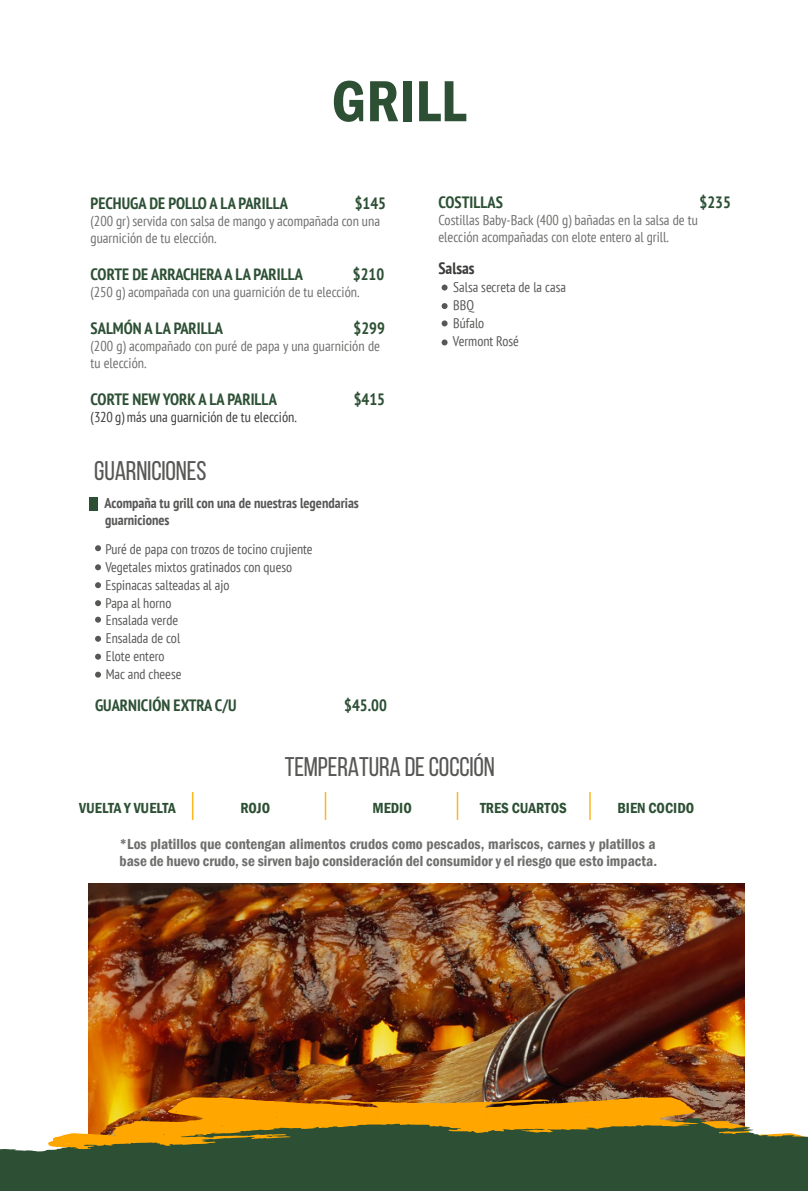
<style>
.page{position:relative;width:808px;height:1191px;background:#fff}
.page>*{position:absolute;margin:0;border:0;box-sizing:border-box;transform-origin:0 0}
.t1{font:600 condensed 60px "Franklin Gothic";color:#2d5035}
.t2{font:27px "Bebas Neue";letter-spacing:-.005em;color:#575756}
.t3{font:700 condensed 16.35px "PT Sans";color:#2d5035}
.t4{font:700 condensed 16.35px "PT Sans";color:#3c3c3b}
.t5{font:600 condensed 15px/16.2px "Franklin Gothic";color:#6f6f6e}
.t6{font:600 condensed 15px "Franklin Gothic";color:#2d5035}
.t7{font:condensed 14.25px/17.1px "PT Sans";color:#6f6f6e}
.t8{font:700 condensed 14.25px/16.5px "PT Sans";color:#575756}
.t9{font:condensed 14.25px "PT Sans";color:#3c3c3b}
.t10{font:condensed 13.95px/17.9px "PT Sans";color:#575756}
</style>
<div class="page">
<img style="left:89px;top:884px;width:655px;height:213px">
<img style="left:88px;top:1097px;width:657px;height:21px">
<div style="left:89px;top:497px;width:9px;height:13px;background:#2d5035"></div>
<svg style="left:442px;top:284px;width:6px;height:6px"></svg>
<svg style="left:442px;top:303px;width:6px;height:6px"></svg>
<svg style="left:442px;top:320px;width:6px;height:6px"></svg>
<svg style="left:442px;top:339px;width:6px;height:6px"></svg>
<svg style="left:95px;top:545px;width:6px;height:6px"></svg>
<svg style="left:95px;top:564px;width:6px;height:6px"></svg>
<svg style="left:95px;top:582px;width:6px;height:6px"></svg>
<svg style="left:95px;top:600px;width:6px;height:6px"></svg>
<svg style="left:95px;top:616px;width:6px;height:6px"></svg>
<svg style="left:95px;top:636px;width:6px;height:6px"></svg>
<svg style="left:95px;top:653px;width:6px;height:6px"></svg>
<svg style="left:95px;top:671px;width:6px;height:6px"></svg>
<svg style="left:0;top:1118px;width:808px;height:73px;fill:#2d5035"></svg>
<svg style="left:192px;top:792px;width:1px;height:28px"></svg>
<svg style="left:325px;top:792px;width:1px;height:28px"></svg>
<svg style="left:457px;top:792px;width:1px;height:28px"></svg>
<hr style="left:589px;top:792px;width:2px;height:28px;background:#ffb620">
<h1 class="t1" style="left:331px;top:61px;width:136px">GRILL</h1>
<p class="t3" style="left:91px;top:192px;width:199px">PECHUGA DE POLLO A LA PARILLA</p>
<p class="t3" style="left:355px;top:192px;width:33px">$145</p>
<p class="t7" style="left:91px;top:212px;width:291px">(200 gr) servida con salsa de mango y acompañada con una guarnición de tu elección.</p>
<p class="t3" style="left:91px;top:263px;width:214px">CORTE DE ARRACHERA A LA PARILLA</p>
<p class="t3" style="left:353px;top:263px;width:33px">$210</p>
<p class="t7" style="left:91px;top:283px;width:271px">(250 g) acompañada con una guarnición de tu elección.</p>
<p class="t3" style="left:91px;top:317px;width:134px">SALMÓN A LA PARILLA</p>
<p class="t3" style="left:354px;top:317px;width:33px">$299</p>
<p class="t7" style="left:91px;top:337px;width:291px">(200 g) acompañado con puré de papa y una guarnición de tu elección.</p>
<p class="t3" style="left:91px;top:388px;width:188px">CORTE NEW YORK A LA PARILLA</p>
<p class="t3" style="left:354px;top:388px;width:33px">$415</p>
<p class="t9" style="left:91px;top:408px;width:208px">(320 g) más una guarnición de tu elección.</p>
<h2 class="t2" style="left:94px;top:455px;width:114px">GUARNICIONES</h2>
<p class="t8" style="left:105px;top:494px;width:256px">Acompaña tu grill con una de nuestras legendarias guarniciones</p>
<p class="t10" style="left:105px;top:539px;width:209px">Puré de papa con trozos de tocino crujiente<br>Vegetales mixtos gratinados con queso<br>Espinacas salteadas al ajo<br>Papa al horno<br>Ensalada verde<br>Ensalada de col<br>Elote entero<br>Mac and cheese</p>
<p class="t3" style="left:95px;top:694px;width:143px">GUARNICIÓN EXTRA C/U</p>
<p class="t3" style="left:344px;top:694px;width:44px">$45.00</p>
<p class="t3" style="left:438px;top:192px;width:66px">COSTILLAS</p>
<p class="t3" style="left:699px;top:192px;width:33px">$235</p>
<p class="t7" style="left:438px;top:211px;width:261px">Costillas Baby-Back (400 g) bañadas en la salsa de tu elección acompañadas con elote entero al grill.</p>
<p class="t4" style="left:438px;top:258px;width:38px">Salsas</p>
<p class="t10" style="left:453px;top:278px;width:115px">Salsa secreta de la casa<br>BBQ<br>Búfalo<br>Vermont Rosé</p>
<h2 class="t2" style="left:285px;top:752px;width:212px">TEMPERATURA DE COCCIÓN</h2>
<p class="t6" style="left:79px;top:797px;width:98px">VUELTA Y VUELTA</p>
<p class="t6" style="left:240px;top:797px;width:31px">ROJO</p>
<p class="t6" style="left:372px;top:797px;width:41px">MEDIO</p>
<p class="t6" style="left:480px;top:797px;width:88px">TRES CUARTOS</p>
<p class="t6" style="left:617px;top:797px;width:78px">BIEN COCIDO</p>
<p class="t5" style="left:120px;top:836px;width:539px">*Los platillos que contengan alimentos crudos como pescados, mariscos, carnes y platillos a base de huevo crudo, se sirven bajo consideración del consumidor y el riesgo que esto impacta.</p>
</div>
